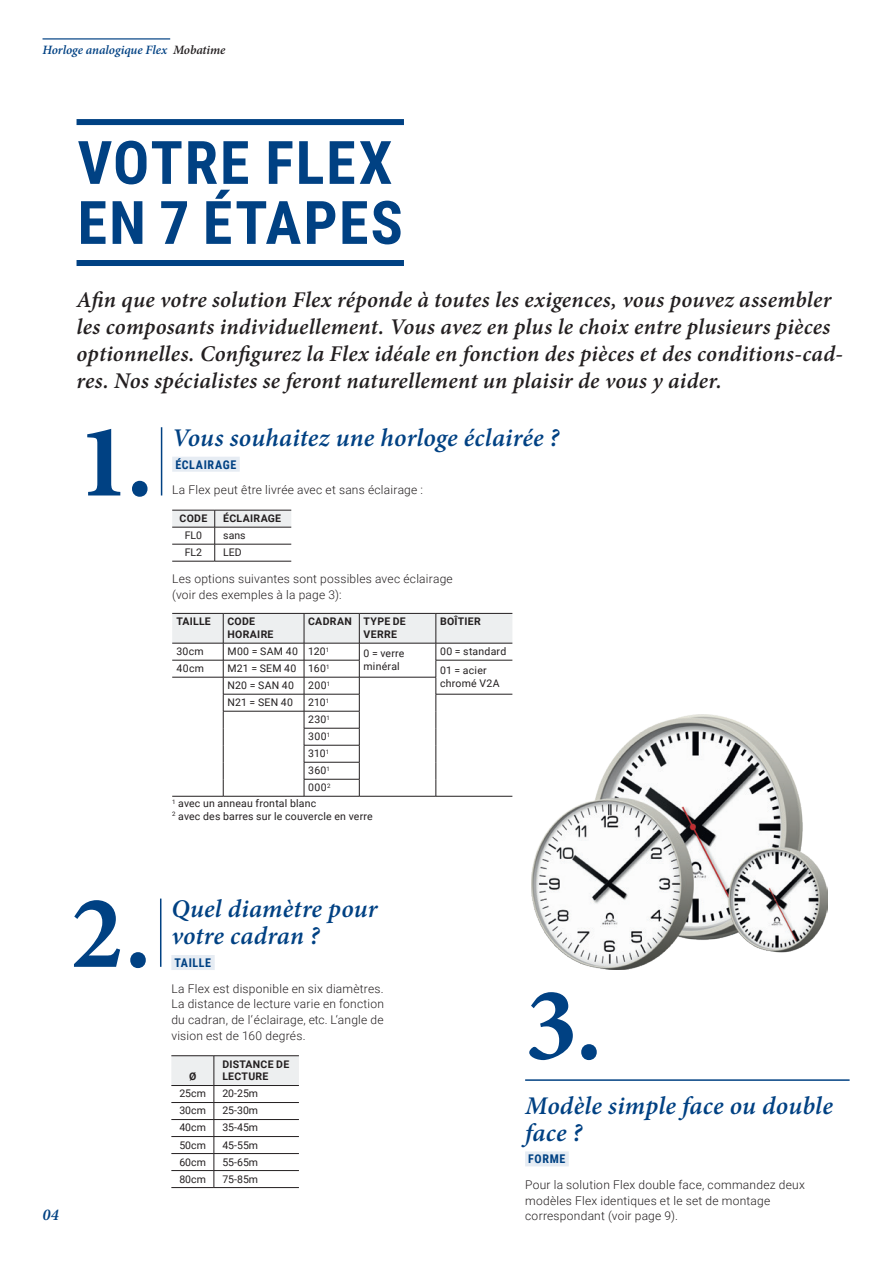
<style>
.page{position:relative;width:893px;height:1263px;background:#fff}
.page>*{position:absolute;margin:0;border:0;box-sizing:border-box;transform-origin:0 0}
.t1{font:700 105px "Minion Pro";color:#004183}
.t2{font:700 60px/60px "Roboto Condensed";letter-spacing:.03em;color:#004183}
.t3{font:italic 600 25.5px/27px "Minion Pro";letter-spacing:.01em;color:#004183}
.t4{font:italic 600 22.5px/27px "Minion Pro";letter-spacing:.01em;color:#231f20}
.t5{font:italic 600 16.5px "Minion Pro";color:#004183}
.t6{font:italic 600 12.75px "Minion Pro";letter-spacing:-.005em;color:#004183}
.t7{font:300 12px/15.8px "Roboto";letter-spacing:.02em;color:#231f20}
.t8{font:700 12px "Roboto Condensed";letter-spacing:.05em;color:#004183}
.t9{font:10.5px/12.6px "Roboto";letter-spacing:.02em;color:#231f20}
.t10{font:700 10.5px/12.6px "Roboto";letter-spacing:.025em;color:#231f20}
.s1{color:#231f20}
</style>
<div class="page">
<img style="left:531px;top:714px;width:296px;height:255px">
<div style="left:77px;top:119px;width:327px;height:6px;background:#004183"></div>
<div style="left:77px;top:260px;width:327px;height:6px;background:#004183"></div>
<hr style="left:43px;top:38px;width:127px;height:2px;background:#004183">
<div style="left:171px;top:955px;width:44px;height:15px;background:#e6ecf3"></div>
<svg style="left:171px;top:1056px;width:128px;height:131px"></svg>
<hr style="left:171px;top:1055px;width:43px;height:1px;background:#231f20">
<hr style="left:214px;top:1055px;width:85px;height:1px;background:#231f20">
<hr style="left:171px;top:1085px;width:43px;height:1px;background:#231f20">
<hr style="left:214px;top:1085px;width:85px;height:1px;background:#231f20">
<hr style="left:171px;top:1102px;width:43px;height:1px;background:#231f20">
<hr style="left:214px;top:1102px;width:85px;height:1px;background:#231f20">
<hr style="left:171px;top:1119px;width:43px;height:1px;background:#231f20">
<hr style="left:214px;top:1119px;width:85px;height:1px;background:#231f20">
<hr style="left:171px;top:1136px;width:43px;height:1px;background:#231f20">
<hr style="left:214px;top:1136px;width:85px;height:1px;background:#231f20">
<hr style="left:171px;top:1153px;width:43px;height:1px;background:#231f20">
<hr style="left:214px;top:1153px;width:85px;height:1px;background:#231f20">
<hr style="left:171px;top:1170px;width:43px;height:1px;background:#231f20">
<hr style="left:214px;top:1170px;width:85px;height:1px;background:#231f20">
<hr style="left:171px;top:1187px;width:43px;height:1px;background:#231f20">
<hr style="left:214px;top:1187px;width:85px;height:1px;background:#231f20">
<hr style="left:160px;top:898px;width:1px;height:69px;background:#004183">
<div style="left:525px;top:1151px;width:44px;height:15px;background:#e6ecf3"></div>
<hr style="left:525px;top:1079px;width:325px;height:2px;background:#004183">
<div style="left:172px;top:457px;width:68px;height:15px;background:#e6ecf3"></div>
<svg style="left:172px;top:511px;width:119px;height:50px"></svg>
<hr style="left:172px;top:510px;width:43px;height:1px;background:#231f20">
<hr style="left:215px;top:510px;width:76px;height:1px;background:#231f20">
<hr style="left:172px;top:527px;width:43px;height:1px;background:#231f20">
<hr style="left:215px;top:527px;width:76px;height:1px;background:#231f20">
<hr style="left:172px;top:544px;width:43px;height:1px;background:#231f20">
<hr style="left:215px;top:544px;width:76px;height:1px;background:#231f20">
<hr style="left:172px;top:561px;width:43px;height:1px;background:#231f20">
<hr style="left:215px;top:561px;width:76px;height:1px;background:#231f20">
<hr style="left:172px;top:796px;width:51px;height:1px;background:#231f20">
<hr style="left:223px;top:796px;width:81px;height:1px;background:#231f20">
<hr style="left:304px;top:796px;width:55px;height:1px;background:#231f20">
<hr style="left:359px;top:796px;width:77px;height:1px;background:#231f20">
<hr style="left:436px;top:796px;width:76px;height:1px;background:#231f20">
<svg style="left:172px;top:613px;width:340px;height:183px"></svg>
<hr style="left:161px;top:427px;width:1px;height:68px;background:#004183">
<p class="t6" style="left:43px;top:41px;width:184px">Horloge analogique Flex <span class="s1">Mobatime</span></p>
<p class="t2" style="left:78px;top:130px;width:327px">VOTRE FLEX<br>EN 7 ÉTAPES</p>
<p class="t4" style="left:77px;top:286px;width:768px">Afin que votre solution Flex réponde à toutes les exigences, vous pouvez assembler les composants individuellement. Vous avez en plus le choix entre plusieurs pièces optionnelles. Configurez la Flex idéale en fonction des pièces et des conditions-cad&shy;res. Nos spécialistes se feront naturellement un plaisir de vous y aider.</p>
<p class="t1" style="left:77px;top:388px;width:77px">1.</p>
<p class="t3" style="left:172px;top:424px;width:389px">Vous souhaitez une horloge éclairée ?</p>
<p class="t8" style="left:175px;top:456px;width:62px">ÉCLAIRAGE</p>
<p class="t7" style="left:172px;top:482px;width:252px">La Flex peut être livrée avec et sans éclairage :</p>
<p class="t10" style="left:180px;top:512px;width:29px">CODE</p>
<p class="t10" style="left:223px;top:512px;width:59px">ÉCLAIRAGE</p>
<p class="t9" style="left:185px;top:529px;width:19px">FL0</p>
<p class="t9" style="left:223px;top:529px;width:24px">sans</p>
<p class="t9" style="left:185px;top:546px;width:19px">FL2</p>
<p class="t9" style="left:223px;top:546px;width:20px">LED</p>
<p class="t7" style="left:172px;top:570px;width:282px">Les options suivantes sont possibles avec éclairage (voir des exemples à la page 3):</p>
<p class="t10" style="left:176px;top:615px;width:36px">TAILLE</p>
<p class="t10" style="left:227px;top:615px;width:48px">CODE<br>HORAIRE</p>
<p class="t10" style="left:308px;top:615px;width:45px">CADRAN</p>
<p class="t10" style="left:364px;top:615px;width:44px">TYPE DE<br>VERRE</p>
<p class="t10" style="left:440px;top:615px;width:42px">BOÎTIER</p>
<p class="t9" style="left:176px;top:645px;width:29px">30cm</p>
<p class="t9" style="left:227px;top:645px;width:72px">M00 = SAM 40</p>
<p class="t9" style="left:308px;top:645px;width:23px">120<sup>1</sup></p>
<p class="t9" style="left:364px;top:647px;width:42px">0 = verre minéral</p>
<p class="t9" style="left:440px;top:645px;width:68px">00 = standard</p>
<p class="t9" style="left:176px;top:662px;width:29px">40cm</p>
<p class="t9" style="left:227px;top:662px;width:71px">M21 = SEM 40</p>
<p class="t9" style="left:308px;top:662px;width:23px">160<sup>1</sup></p>
<p class="t9" style="left:440px;top:664px;width:48px">01 = acier</p>
<p class="t9" style="left:227px;top:679px;width:68px">N20 = SAN 40</p>
<p class="t9" style="left:308px;top:679px;width:23px">200<sup>1</sup></p>
<p class="t9" style="left:440px;top:676px;width:61px">chromé V2A</p>
<p class="t9" style="left:227px;top:696px;width:67px">N21 = SEN 40</p>
<p class="t9" style="left:308px;top:696px;width:23px">210<sup>1</sup></p>
<p class="t9" style="left:308px;top:713px;width:23px">230<sup>1</sup></p>
<p class="t9" style="left:308px;top:730px;width:23px">300<sup>1</sup></p>
<p class="t9" style="left:308px;top:747px;width:23px">310<sup>1</sup></p>
<p class="t9" style="left:308px;top:764px;width:23px">360<sup>1</sup></p>
<p class="t9" style="left:308px;top:781px;width:24px">000<sup>2</sup></p>
<p class="t9" style="left:172px;top:797px;width:202px"><sup>1</sup> avec un anneau frontal blanc<br><sup>2</sup> avec des barres sur le couvercle en verre</p>
<p class="t1" style="left:70px;top:859px;width:82px">2.</p>
<p class="t3" style="left:171px;top:895px;width:208px">Quel diamètre pour votre cadran ?</p>
<p class="t8" style="left:174px;top:954px;width:38px">TAILLE</p>
<p class="t7" style="left:171px;top:980px;width:214px;text-align:justify">La Flex est disponible en six diamètres.<br>La distance de lecture varie en fonction du cadran, de l‘éclairage, etc. L‘angle de vision est de 160 degrés.</p>
<p class="t10" style="left:189px;top:1070px;width:9px">Ø</p>
<p class="t10" style="left:222px;top:1058px;width:68px">DISTANCE DE</p>
<p class="t10" style="left:222px;top:1070px;width:48px">LECTURE</p>
<p class="t9" style="left:179px;top:1087px;width:28px">25cm</p>
<p class="t9" style="left:222px;top:1087px;width:37px">20-25m</p>
<p class="t9" style="left:179px;top:1104px;width:28px">30cm</p>
<p class="t9" style="left:222px;top:1104px;width:37px">25-30m</p>
<p class="t9" style="left:179px;top:1121px;width:28px">40cm</p>
<p class="t9" style="left:222px;top:1121px;width:37px">35-45m</p>
<p class="t9" style="left:179px;top:1138px;width:28px">50cm</p>
<p class="t9" style="left:222px;top:1138px;width:37px">45-55m</p>
<p class="t9" style="left:179px;top:1155px;width:28px">60cm</p>
<p class="t9" style="left:222px;top:1155px;width:37px">55-65m</p>
<p class="t9" style="left:179px;top:1172px;width:28px">80cm</p>
<p class="t9" style="left:222px;top:1172px;width:37px">75-85m</p>
<p class="t1" style="left:525px;top:951px;width:79px">3.</p>
<p class="t3" style="left:525px;top:1091px;width:309px">Modèle simple face ou double face ?</p>
<p class="t8" style="left:528px;top:1151px;width:39px">FORME</p>
<p class="t7" style="left:525px;top:1176px;width:281px">Pour la solution Flex double face, commandez deux modèles Flex identiques et le set de montage</p>
<p class="t5" style="left:43px;top:1203px;width:18px">04</p>
<p class="t7" style="left:525px;top:1208px;width:154px">correspondant (voir page 9).</p>
</div>
